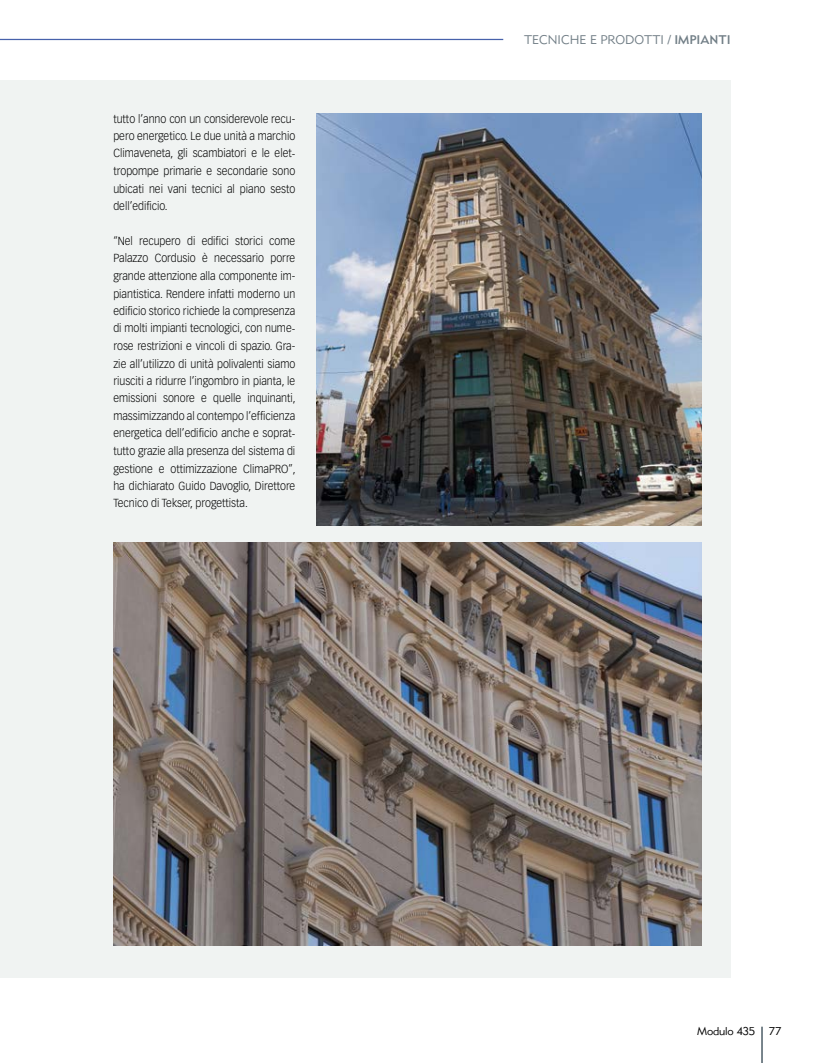
<style>
.page{position:relative;width:815px;height:1063px;background:#fff}
.page>*{position:absolute;margin:0;border:0;box-sizing:border-box;transform-origin:0 0}
.t1{font:12.5px "Metro Lite Two";color:#717e86}
.t2{font:300 11.5px/17.5px "Vectora LT Std";color:#000;text-align:justify;scale:.92 1}
.t3{font:11.25px "Metro Lite Two";letter-spacing:-.015em;color:#000}
.s1{font-family:"Metro Medium Two"}
</style>
<div class="page">
<hr style="left:761px;top:1027px;width:2px;height:36px;background:#717e86">
<div style="left:0;top:80px;width:731px;height:898px;background:#edf1ef"></div>
<hr style="left:0;top:39px;width:503px;height:1px;background:#4762ab">
<img style="left:113px;top:543px;width:589px;height:402px">
<img style="left:317px;top:113px;width:385px;height:412px">
<p class="t2" style="left:113px;top:110px;width:199px">tutto l’anno con un considerevole recu&shy;pero energetico. Le due unità a marchio Climaveneta, gli scambiatori e le elet&shy;tropompe primarie e secondarie sono ubicati nei vani tecnici al piano sesto dell’edificio.</p>
<p class="t2" style="left:113px;top:232px;width:200px">“Nel recupero di edifici storici come Palazzo Cordusio è necessario porre grande attenzione alla componente im&shy;piantistica. Rendere infatti moderno un edificio storico richiede la compresenza di molti impianti tecnologici, con nume&shy;rose restrizioni e vincoli di spazio. Gra&shy;zie all’utilizzo di unità polivalenti siamo riusciti a ridurre l’ingombro in pianta, le emissioni sonore e quelle inquinanti, massimizzando al contempo l’efficienza energetica dell’edificio anche e soprat&shy;tutto grazie alla presenza del sistema di gestione e ottimizzazione ClimaPRO”, ha dichiarato Guido Davoglio, Direttore Tecnico di Tekser, progettista.</p>
<p class="t1" style="left:524px;top:32px;width:208px">TECNICHE E PRODOTTI <span class="s1">/ IMPIANTI</span></p>
<p class="t3" style="left:697px;top:1025px;width:86px">Modulo 435 77</p>
</div>
